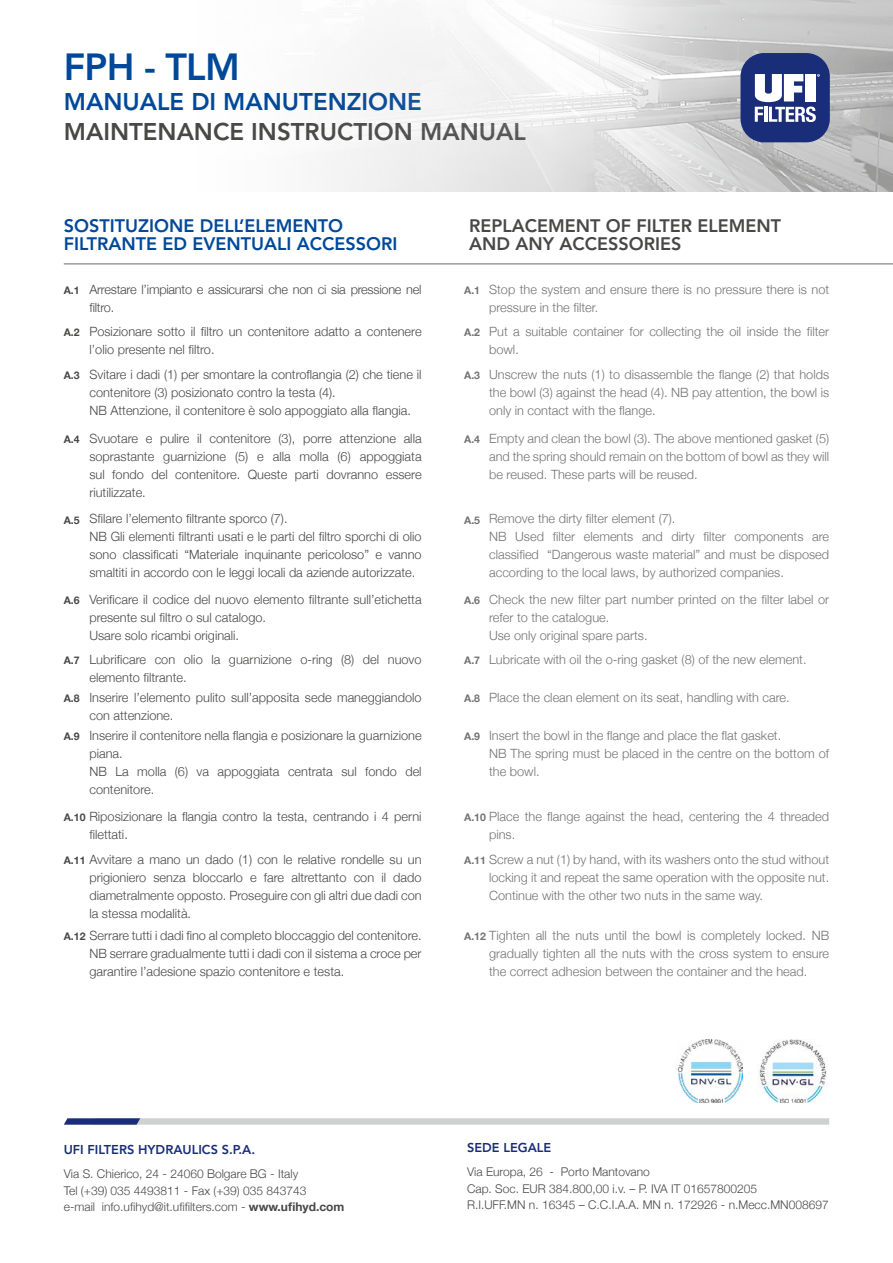
<style>
.page{position:relative;width:893px;height:1263px;background:#fff}
.page>*{position:absolute;margin:0;border:0;box-sizing:border-box;transform-origin:0 0}
.t1{font:800 37.5px "Avenir LT Std";letter-spacing:-.02em;color:#004899}
.t2{font:800 24px "Avenir LT Std";color:#484847}
.t3{font:800 24px "Avenir LT Std";color:#004899}
.t4{font:800 18px/18px "Avenir LT Std";color:#004899}
.t5{font:800 18px/18px "Avenir LT Std";color:#484847}
.t6{font:300 12.75px/18px "Helvetica Neue";color:#484847}
.t7{font:300 12.75px/18px "Helvetica Neue";color:#737373}
.t8{font:300 12.75px/18px "Helvetica Neue";letter-spacing:-.02em;color:#484847}
.t9{font:800 12.75px "Avenir LT Std";color:#1a2d79}
.t10{font:300 12px/16.5px "Helvetica Neue";color:#484847}
.s1{font-weight:700;font-size:10.5px}
.s2{font-weight:700}
</style>
<div class="page">
<hr style="left:64px;top:263px;width:829px;height:2px;background:#9c9c9d">
<img style="left:331px;top:0;width:562px;height:191px">
<img style="left:676px;top:1040px;width:66px;height:62px">
<img style="left:758px;top:1039px;width:70px;height:63px">
<div style="left:740px;top:53px;width:90px;height:89px;background:#1a2d79;border-radius:23px"></div>
<svg style="left:755px;top:74px;width:65px;height:48px"></svg>
<svg style="left:64px;top:1118px;width:765px;height:7px;background:#c3c5cc"></svg>
<h1 class="t1" style="left:64px;top:44px;width:177px">FPH - TLM</h1>
<h2 class="t3" style="left:64px;top:87px;width:360px">MANUALE DI MANUTENZIONE</h2>
<h2 class="t2" style="left:64px;top:117px;width:464px">MAINTENANCE INSTRUCTION MANUAL</h2>
<h3 class="t4" style="left:64px;top:217px;width:335px">SOSTITUZIONE DELL’ELEMENTO<br>FILTRANTE ED EVENTUALI ACCESSORI</h3>
<p class="t8" style="left:89px;top:279px;width:334px;text-indent:-26px"><span class="s1">A</span><span class="s1">.1</span> Arrestare l’impianto e assicurarsi che non ci sia pressione nel filtro.</p>
<p class="t7" style="left:489px;top:279px;width:342px;text-indent:-25px"><span class="s1">A</span><span class="s1">.1</span> Stop the system and ensure there is no pressure there is not pressure in the filter.</p>
<p class="t6" style="left:89px;top:322px;width:334px;text-indent:-26px"><span class="s1">A.2</span> Posizionare sotto il filtro un contenitore adatto a contenere l’olio presente nel filtro.</p>
<p class="t7" style="left:489px;top:322px;width:342px;text-indent:-25px"><span class="s1">A.2</span> Put a suitable container for collecting the oil inside the filter bowl.</p>
<p class="t6" style="left:89px;top:364px;width:334px;text-indent:-26px"><span class="s1">A.3</span> Svitare i dadi (1) per smontare la controflangia (2) che tiene il contenitore (3) posizionato contro la testa (4).<br>NB Attenzione, il contenitore è solo appoggiato alla flangia.</p>
<p class="t7" style="left:489px;top:364px;width:342px;text-align:justify;text-indent:-25px"><span class="s1">A.3</span> Unscrew the nuts (1) to disassemble the flange (2) that holds the bowl (3) against the head (4). NB pay attention, the bowl is only in contact with the flange.</p>
<p class="t6" style="left:89px;top:428px;width:334px;text-align:justify;text-indent:-26px"><span class="s1">A.4</span> Svuotare e pulire il contenitore (3), porre attenzione alla soprastante guarnizione (5) e alla molla (6) appoggiata sul fondo del contenitore. Queste parti dovranno essere riutilizzate.</p>
<p class="t7" style="left:489px;top:428px;width:342px;text-align:justify;text-indent:-25px"><span class="s1">A.4</span> Empty and clean the bowl (3). The above mentioned gasket (5) and the spring should remain on the bottom of bowl as they will be reused. These parts will be reused.</p>
<p class="t6" style="left:89px;top:509px;width:334px;text-indent:-26px"><span class="s1">A.5</span> Sfilare l’elemento filtrante sporco (7).<br>NB Gli elementi filtranti usati e le parti del filtro sporchi di olio sono classificati “Materiale inquinante pericoloso” e vanno smaltiti in accordo con le leggi locali da aziende autorizzate.</p>
<p class="t7" style="left:489px;top:509px;width:342px;text-indent:-25px"><span class="s1">A.5</span> Remove the dirty filter element (7).<br>NB Used filter elements and dirty filter components are classified “Dangerous waste material” and must be disposed according to the local laws, by authorized companies.</p>
<p class="t6" style="left:89px;top:590px;width:334px;text-indent:-26px"><span class="s1">A.6</span> Verificare il codice del nuovo elemento filtrante sull’etichetta presente sul filtro o sul catalogo.<br>Usare solo ricambi originali.</p>
<p class="t7" style="left:489px;top:590px;width:342px;text-indent:-25px"><span class="s1">A.6</span> Check the new filter part number printed on the filter label or refer to the catalogue.<br>Use only original spare parts.</p>
<p class="t6" style="left:89px;top:649px;width:334px;text-indent:-26px"><span class="s1">A.7</span> Lubrificare con olio la guarnizione o-ring (8) del nuovo elemento filtrante.</p>
<p class="t7" style="left:464px;top:649px;width:344px"><span class="s1">A.7</span> Lubricate with oil the o-ring gasket (8) of the new element.</p>
<p class="t6" style="left:89px;top:688px;width:334px;text-indent:-26px"><span class="s1">A.8</span> Inserire l’elemento pulito sull’apposita sede maneggiandolo con attenzione.</p>
<p class="t7" style="left:464px;top:688px;width:327px"><span class="s1">A.8</span> Place the clean element on its seat, handling with care.</p>
<p class="t6" style="left:89px;top:726px;width:334px;text-indent:-26px"><span class="s1">A.9</span> Inserire il contenitore nella flangia e posizionare la guarnizione piana.<br>NB La molla (6) va appoggiata centrata sul fondo del contenitore.</p>
<p class="t7" style="left:489px;top:726px;width:342px;text-indent:-25px"><span class="s1">A.9</span> Insert the bowl in the flange and place the flat gasket.<br>NB The spring must be placed in the centre on the bottom of the bowl.</p>
<p class="t6" style="left:89px;top:807px;width:334px;text-indent:-26px"><span class="s1">A.10</span> Riposizionare la flangia contro la testa, centrando i 4 perni filettati.</p>
<p class="t7" style="left:489px;top:807px;width:342px;text-indent:-25px"><span class="s1">A.10</span> Place the flange against the head, centering the 4 threaded pins.</p>
<p class="t6" style="left:89px;top:849px;width:334px;text-align:justify;text-indent:-26px"><span class="s1">A.11</span> Avvitare a mano un dado (1) con le relative rondelle su un prigioniero senza bloccarlo e fare altrettanto con il dado diametralmente opposto. Proseguire con gli altri due dadi con la stessa modalità.</p>
<p class="t7" style="left:489px;top:849px;width:342px;text-align:justify;text-indent:-25px"><span class="s1">A.11</span> Screw a nut (1) by hand, with its washers onto the stud without locking it and repeat the same operation with the opposite nut.<br>Continue with the other two nuts in the same way.</p>
<p class="t6" style="left:89px;top:925px;width:334px;text-align:justify;text-indent:-26px"><span class="s1">A.12</span> Serrare tutti i dadi fino al completo bloccaggio del contenitore.<br>NB serrare gradualmente tutti i dadi con il sistema a croce per garantire l’adesione spazio contenitore e testa.</p>
<p class="t7" style="left:489px;top:925px;width:342px;text-align:justify;text-indent:-25px"><span class="s1">A.12</span> Tighten all the nuts until the bowl is completely locked. NB gradually tighten all the nuts with the cross system to ensure the correct adhesion between the container and the head.</p>
<h3 class="t5" style="left:469px;top:217px;width:313px">REPLACEMENT OF FILTER ELEMENT<br>AND ANY ACCESSORIES</h3>
<p class="t9" style="left:64px;top:1142px;width:193px">UFI FILTERS HYDRAULICS S.P.A.</p>
<p class="t10" style="left:64px;top:1165px;width:282px">Via S. Chierico, 24 - 24060 Bolgare BG - Italy<br>Tel (+39) 035 4493811 - Fax (+39) 035 843743<br>e-mail info.ufihyd@it.ufifilters.com - <span class="s2">www.ufihyd.com</span></p>
<p class="t9" style="left:467px;top:1140px;width:86px">SEDE LEGALE</p>
<p class="t10" style="left:467px;top:1163px;width:363px">Via Europa, 26 - Porto Mantovano<br>Cap. Soc. EUR 384.800,00 i.v. – P. IVA IT 01657800205<br>R.I.UFF.MN n. 16345 – C.C.I.A.A. MN n. 172926 - n.Mecc.MN008697</p>
</div>
